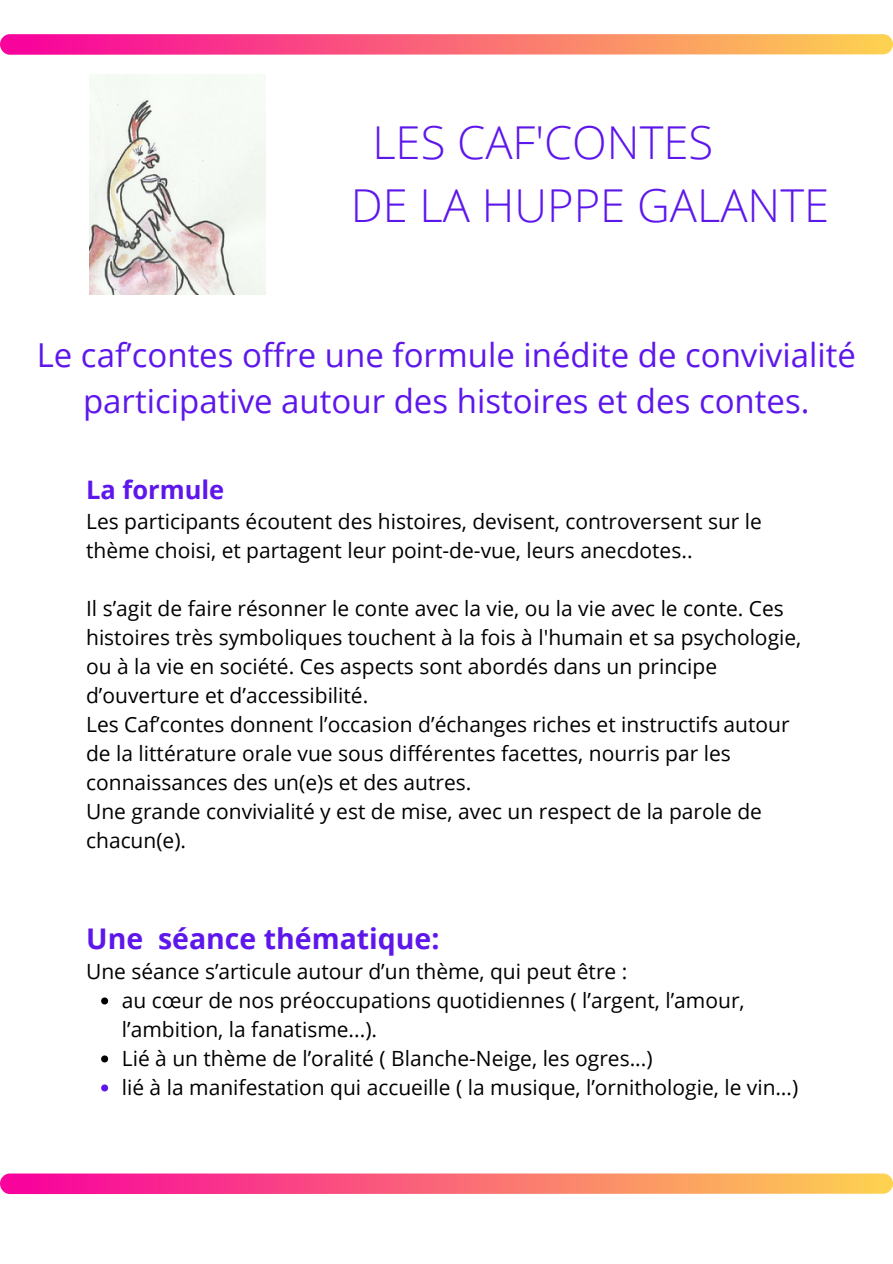
<style>
.page{position:relative;width:893px;height:1264px;background:#fff}
.page>*{position:absolute;margin:0;border:0;box-sizing:border-box;transform-origin:0 0}
.t1{font:300 45.3px "Open Sans";color:#5e17eb}
.t2{font:33px/46px "Open Sans";color:#5e17eb;text-align:center}
.t3{font:700 28.5px "Open Sans";color:#5e17eb}
.t4{font:700 25.5px "Open Sans";color:#5e17eb}
.t5{font:21px/29px "Open Sans";color:#000}
</style>
<div class="page">
<img style="left:89px;top:74px;width:177px;height:220px">
<div style="left:0;top:34px;width:892px;height:21px;background:linear-gradient(to right,#f8009e,#fdd350);border-radius:10px"></div>
<svg style="left:101px;top:997px;width:7px;height:7px"></svg>
<svg style="left:101px;top:1055px;width:7px;height:7px"></svg>
<svg style="left:101px;top:1084px;width:7px;height:7px"></svg>
<div style="left:0;top:1173px;width:892px;height:20px;background:linear-gradient(to right,#f8009e,#fdd350);border-radius:10px"></div>
<p class="t1" style="left:372px;top:110px;width:342px">LES CAF'CONTES</p>
<p class="t1" style="left:350px;top:173px;width:480px">DE LA HUPPE GALANTE</p>
<p class="t2" style="left:37px;top:331px;width:820px">Le caf’contes offre une formule inédite de convivialité participative autour des histoires et des contes.</p>
<p class="t4" style="left:86px;top:471px;width:140px">La formule</p>
<p class="t5" style="left:86px;top:506px;width:677px">Les participants écoutent des histoires, devisent, controversent sur le thème choisi, et partagent leur point-de-vue, leurs anecdotes..</p>
<p class="t5" style="left:86px;top:593px;width:716px">Il s’agit de faire résonner le conte avec la vie, ou la vie avec le conte. Ces histoires très symboliques touchent à la fois à l'humain et sa psychologie, ou à la vie en société. Ces aspects sont abordés dans un principe d’ouverture et d’accessibilité.</p>
<p class="t5" style="left:86px;top:709px;width:705px">Les Caf’contes donnent l’occasion d’échanges riches et instructifs autour de la littérature orale vue sous différentes facettes, nourris par les connaissances des un(e)s et des autres.</p>
<p class="t5" style="left:86px;top:796px;width:677px">Une grande convivialité y est de mise, avec un respect de la parole de chacun(e).</p>
<p class="t3" style="left:86px;top:918px;width:355px">Une séance thématique:</p>
<p class="t5" style="left:86px;top:956px;width:542px">Une séance s’articule autour d’un thème, qui peut être :</p>
<p class="t5" style="left:122px;top:985px;width:624px">au cœur de nos préoccupations quotidiennes ( l’argent, l’amour, l’ambition, la fanatisme...).</p>
<p class="t5" style="left:122px;top:1043px;width:532px">Lié à un thème de l’oralité ( Blanche-Neige, les ogres...)</p>
<p class="t5" style="left:122px;top:1072px;width:678px">lié à la manifestation qui accueille ( la musique, l’ornithologie, le vin…)</p>
</div>
